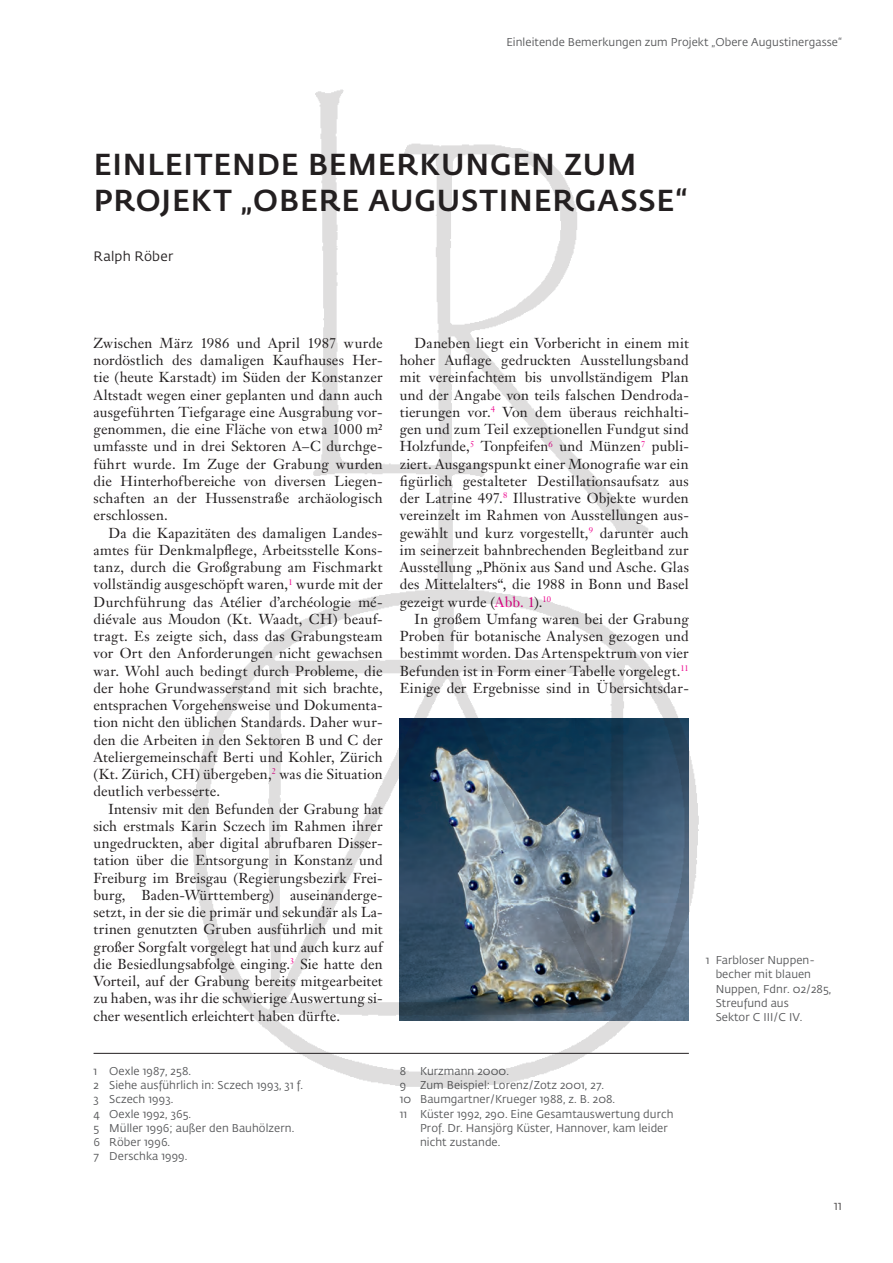
<style>
.page{position:relative;width:893px;height:1263px;background:#fff}
.page>*{position:absolute;margin:0;border:0;box-sizing:border-box;transform-origin:0 0}
.t1{font:500 30px/36px "Fedra Sans Pro";letter-spacing:.03em;color:#231f20}
.t2{font:14.25px/17.2px "Janson Text LT Pro";letter-spacing:.01em;color:#231f20;text-align:justify}
.t3{font:13.5px "Fedra Sans Pro";letter-spacing:.015em;color:#231f20}
.t4{font:300 12.75px "Fedra Sans Pro";color:#231f20}
.t5{font:11.25px/14.2px "Fedra Sans Pro";letter-spacing:.005em;color:#57585a}
.s1{color:#ed028c}
</style>
<div class="page">
<hr style="left:94px;top:1053px;width:595px;height:1px;background:#231f20">
<img style="left:134px;top:89px;width:565px;height:999px">
<p class="t5" style="left:506px;top:34px;width:337px">Einleitende Bemerkungen zum Projekt „Obere Augustinergasse“</p>
<h1 class="t1" style="left:94px;top:145px;width:595px">EINLEITENDE BEMERKUNGEN ZUM<br>PROJEKT „OBERE AUGUSTINERGASSE“</h1>
<p class="t3" style="left:94px;top:247px;width:81px">Ralph Röber</p>
<p class="t2" style="left:94px;top:334px;width:291px">Zwischen März 1986 und April 1987 wurde nordöstlich des damaligen Kaufhauses Her&shy;tie (heute Karstadt) im Süden der Konstanzer Altstadt wegen einer geplanten und dann auch ausgeführten Tiefgarage eine Ausgrabung vor&shy;genommen, die eine Fläche von etwa 1000 m² umfasste und in drei Sektoren A–C durchge&shy;führt wurde. Im Zuge der Grabung wurden die Hinterhofbereiche von diversen Liegen&shy;schaften an der Hussenstraße archäologisch erschlossen.</p>
<p class="t2" style="left:94px;top:524px;width:291px;text-indent:15px">Da die Kapazitäten des damaligen Landes&shy;amtes für Denkmalpflege, Arbeitsstelle Kons&shy;tanz, durch die Großgrabung am Fischmarkt vollständig ausgeschöpft waren,<sup>1</sup> wurde mit der Durchführung das Atélier d’archéologie mé&shy;diévale aus Moudon (Kt. Waadt, CH) beauf&shy;tragt. Es zeigte sich, dass das Grabungsteam vor Ort den Anforderungen nicht gewachsen war. Wohl auch bedingt durch Probleme, die der hohe Grundwasserstand mit sich brachte, entsprachen Vorgehensweise und Dokumenta&shy;tion nicht den üblichen Standards. Daher wur&shy;den die Arbeiten in den Sektoren B und C der Ateliergemeinschaft Berti und Kohler, Zürich (Kt. Zürich, CH) übergeben,<sup>2</sup> was die Situation deutlich verbesserte.</p>
<p class="t2" style="left:94px;top:800px;width:291px;text-indent:15px">Intensiv mit den Befunden der Grabung hat sich erstmals Karin Sczech im Rahmen ihrer ungedruckten, aber digital abrufbaren Disser&shy;tation über die Entsorgung in Konstanz und Freiburg im Breisgau (Regierungsbezirk Frei&shy;burg, Baden-Württemberg) auseinanderge&shy;setzt, in der sie die primär und sekundär als La&shy;trinen genutzten Gruben ausführlich und mit großer Sorgfalt vorgelegt hat und auch kurz auf die Besiedlungsabfolge einging.<sup>3</sup> Sie hatte den Vorteil, auf der Grabung bereits mitgearbeitet zu haben, was ihr die schwierige Auswertung si&shy;cher wesentlich erleichtert haben dürfte.</p>
<p class="t2" style="left:400px;top:334px;width:291px;text-indent:15px">Daneben liegt ein Vorbericht in einem mit hoher Auflage gedruckten Ausstellungsband mit vereinfachtem bis unvollständigem Plan und der Angabe von teils falschen Dendroda&shy;tierungen vor.<sup>4</sup> Von dem überaus reichhalti&shy;gen und zum Teil exzeptionellen Fundgut sind Holzfunde,<sup>5</sup> Tonpfeifen<sup>6</sup> und Münzen<sup>7</sup> publi&shy;ziert. Ausgangspunkt einer Monografie war ein figürlich gestalteter Destillationsaufsatz aus der Latrine 497.<sup>8</sup> Illustrative Objekte wurden vereinzelt im Rahmen von Ausstellungen aus&shy;gewählt und kurz vorgestellt,<sup>9</sup> darunter auch im seinerzeit bahnbrechenden Begleitband zur Ausstellung „Phönix aus Sand und Asche. Glas des Mittelalters“, die 1988 in Bonn und Basel gezeigt wurde (<span class="s1">Abb. 1</span>).<sup>10</sup></p>
<p class="t2" style="left:400px;top:610px;width:291px;text-indent:15px">In großem Umfang waren bei der Grabung Proben für botanische Analysen gezogen und bestimmt worden. Das Artenspektrum von vier Befunden ist in Form einer Tabelle vorgelegt.<sup>11<br></sup>Einige der Ergebnisse sind in Übersichtsdar-</p>
<p class="t5" style="left:716px;top:953px;width:117px;text-indent:-10px">1 Farbloser Nuppen&shy;becher mit blauen<br>Nuppen, Fdnr. 02/285,<br>Streufund aus<br>Sektor C III/C IV.</p>
<p class="t5" style="left:94px;top:1063px;width:211px">1 Oexle 1987, 258.<br>2 Siehe ausführlich in: Sczech 1993, 31 f.<br>3 Sczech 1993.<br>4 Oexle 1992, 365.<br>5 Müller 1996; außer den Bauhölzern.<br>6 Röber 1996.<br>7 Derschka 1999.</p>
<p class="t5" style="left:400px;top:1063px;width:111px">8 Kurzmann 2000.</p>
<p class="t5" style="left:400px;top:1078px;width:206px">9 Zum Beispiel: Lorenz/Zotz 2001, 27.</p>
<p class="t5" style="left:400px;top:1092px;width:217px">10 Baumgartner/Krueger 1988, z. B. 208.</p>
<p class="t5" style="left:400px;top:1106px;width:275px">11 Küster 1992, 290. Eine Gesamtauswertung durch</p>
<p class="t5" style="left:420px;top:1120px;width:249px">Prof. Dr. Hansjörg Küster, Hannover, kam leider</p>
<p class="t5" style="left:420px;top:1135px;width:82px">nicht zustande.</p>
<p class="t4" style="left:834px;top:1197px;width:10px">11</p>
</div>
